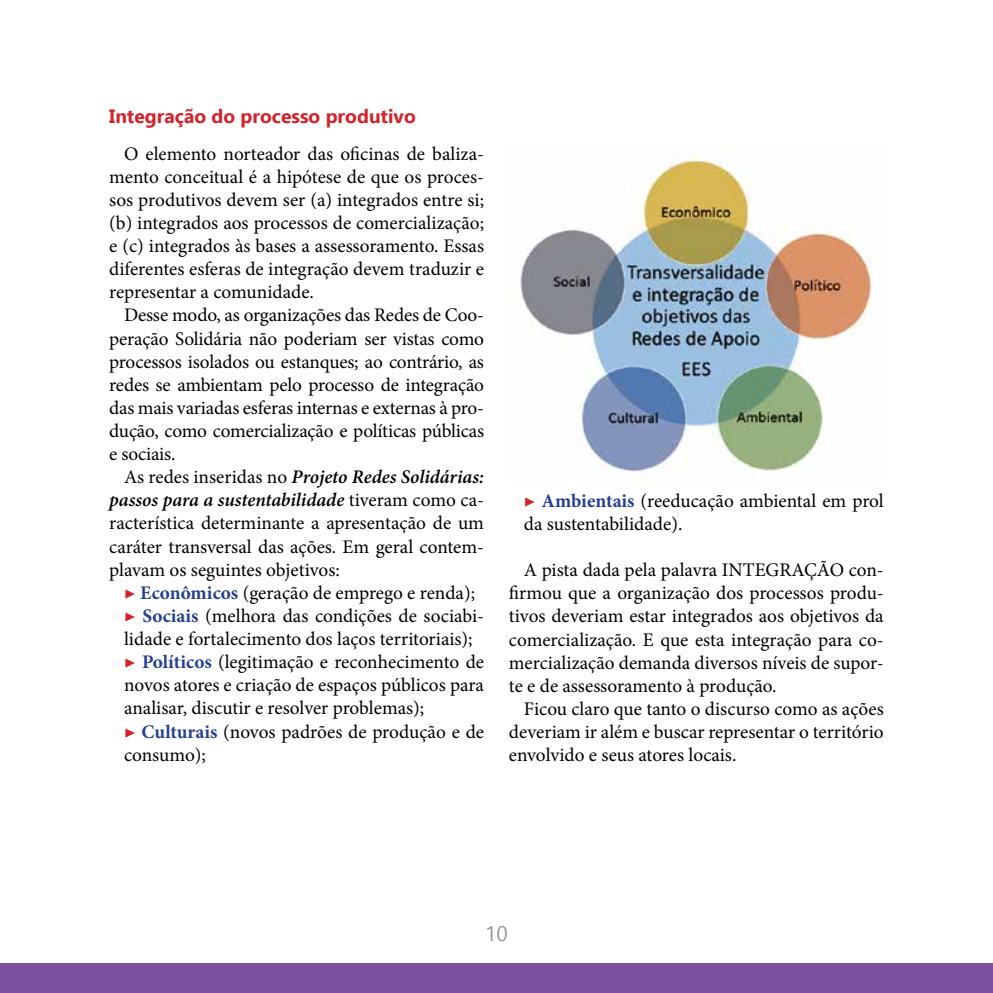
<style>
.page{position:relative;width:993px;height:993px;background:#fff}
.page>*{position:absolute;margin:0;border:0;box-sizing:border-box;transform-origin:0 0}
.t1{font:21px "Ebrima";color:#939598}
.t2{font:19.25px/23.1px "Minion Pro";color:#000;text-align:justify}
.t3{font:700 19.25px "Ebrima";color:#d2232a}
.s1{font-weight:600;font-style:italic}
.s2{color:#d2232a}
.s3{font-weight:700;color:#25408f}
</style>
<div class="page">
<div style="left:0;top:962px;width:992px;height:30px;background:#7c51a1"></div>
<img style="left:520px;top:145px;width:352px;height:327px">
<p class="t3" style="left:109px;top:102px;width:308px">Integração do processo produtivo</p>
<p class="t2" style="left:109px;top:142px;width:376px;text-indent:15px">O elemento norteador das oficinas de baliza&shy;mento conceitual é a hipótese de que os proces&shy;sos produtivos devem ser (a) integrados entre si; (b) integrados aos processos de comercialização; e (c) integrados às bases a assessoramento. Essas diferentes esferas de integração devem traduzir e representar a comunidade.</p>
<p class="t2" style="left:109px;top:303px;width:376px;text-indent:15px">Desse modo, as organizações das Redes de Coo&shy;peração Solidária não poderiam ser vistas como processos isolados ou estanques; ao contrário, as redes se ambientam pelo processo de integração das mais variadas esferas internas e externas à pro&shy;dução, como comercialização e políticas públicas e sociais.</p>
<p class="t2" style="left:109px;top:465px;width:376px;text-indent:15px">As redes inseridas no <span class="s1">Projeto Redes Solidárias: passos para a sustentabilidade</span> tiveram como ca&shy;racterística determinante a apresentação de um caráter transversal das ações. Em geral contem&shy;plavam os seguintes objetivos:</p>
<p class="t2" style="left:124px;top:581px;width:361px;text-align:left"><span class="s2">▶</span> <span class="s3">Econômicos</span> (geração de emprego e renda); <span class="s2">▶</span> <span class="s3">Sociais</span> (melhora das condições de sociabi&shy;lidade e fortalecimento dos laços territoriais); <span class="s2">▶</span> <span class="s3">Políticos</span> (legitimação e reconhecimento de novos atores e criação de espaços públicos para analisar, discutir e resolver problemas);<br><span class="s2">▶</span> <span class="s3">Culturais</span> (novos padrões de produção e de consumo);</p>
<p class="t2" style="left:523px;top:489px;width:361px"><span class="s2">▶</span> <span class="s3">Ambientais</span> (reeducação ambiental em prol da sustentabilidade).</p>
<p class="t2" style="left:508px;top:558px;width:376px;text-indent:15px">A pista dada pela palavra INTEGRAÇÃO con&shy;firmou que a organização dos processos produ&shy;tivos deveriam estar integrados aos objetivos da comercialização. E que esta integração para co&shy;mercialização demanda diversos níveis de supor&shy;te e de assessoramento à produção.</p>
<p class="t2" style="left:508px;top:697px;width:376px;text-indent:15px">Ficou claro que tanto o discurso como as ações deveriam ir além e buscar representar o território envolvido e seus atores locais.</p>
<p class="t1" style="left:485px;top:918px;width:24px">10</p>
</div>
